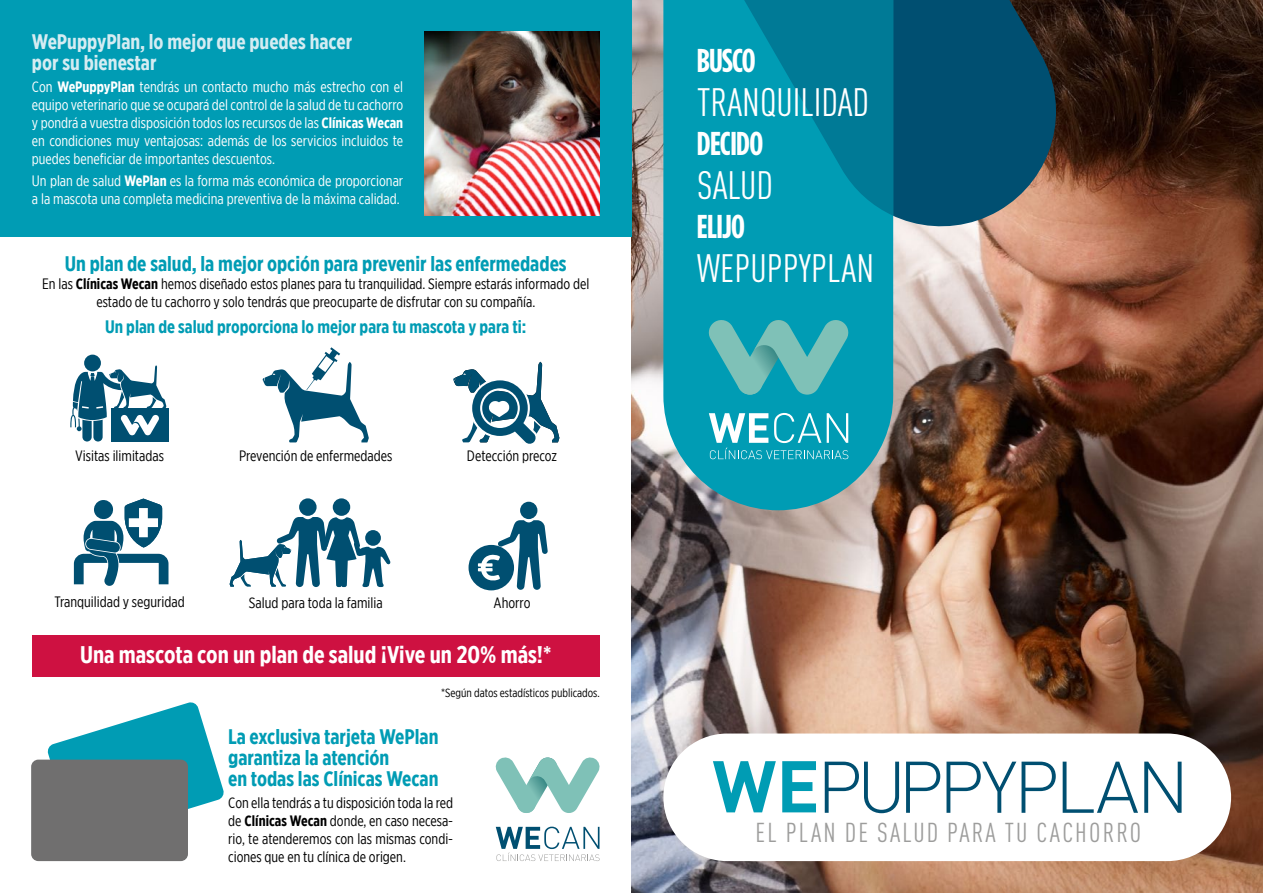
<style>
.page{position:relative;width:1263px;height:893px;background:#fff}
.page>*{position:absolute;margin:0;border:0;box-sizing:border-box;transform-origin:0 0}
.t1{font:condensed 39.15px "DIN Pro";color:#fff}
.t2{font:700 33px "Gotham Condensed";letter-spacing:-.02em;color:#fff}
.t3{font:condensed 27px "DIN Pro";letter-spacing:.08em;color:#9d9d9c}
.t4{font:700 24px "Gotham X Narrow";color:#fff}
.t5{font:700 21px/21px "Gotham X Narrow";color:#009cb4}
.t6{font:700 21px/21px "Gotham X Narrow";color:#d5ecf2}
.t7{font:700 18px "Gotham X Narrow";color:#009cb4}
.t8{font:15px/18px "Gotham X Narrow";color:#000;text-align:center}
.t9{font:15px/18px "Gotham X Narrow";color:#fff;text-align:justify}
.t10{font:12px "Gotham X Narrow";color:#000}
.s1{font-weight:700}
</style>
<div class="page">
<img style="left:631px;top:0;width:632px;height:893px">
<div style="left:663px;top:733px;width:568px;height:128px;background:#fff;border-radius:64px"></div>
<div style="left:0;top:0;width:631px;height:236px;background:#009cb4"></div>
<svg style="left:591px;top:0;width:481px;height:243px;background:#356b7d"></svg>
<svg style="left:663px;top:0;width:230px;height:510px;background:#109aaf"></svg>
<svg style="left:683px;top:0;width:210px;height:216px;background:#008ea7"></svg>
<img style="left:424px;top:32px;width:176px;height:184px">
<svg style="left:1063px;top:762px;width:75px;height:51px"></svg>
<svg style="left:1144px;top:762px;width:37px;height:51px"></svg>
<svg style="left:713px;top:761px;width:63px;height:51px"></svg>
<svg style="left:782px;top:761px;width:34px;height:51px"></svg>
<svg style="left:825px;top:762px;width:74px;height:51px"></svg>
<svg style="left:906px;top:762px;width:34px;height:51px"></svg>
<svg style="left:946px;top:762px;width:110px;height:51px"></svg>
<div style="left:32px;top:635px;width:568px;height:42px;background:#ce1141"></div>
<svg style="left:47px;top:702px;width:177px;height:107px"></svg>
<div style="left:31px;top:760px;width:157px;height:101px;background:#706f6f;border-radius:7px"></div>
<svg style="left:496px;top:827px;width:104px;height:34px"></svg>
<svg style="left:495px;top:757px;width:105px;height:56px"></svg>
<div style="left:84px;top:355px;width:17px;height:16px;background:#004f71;border-radius:50%"></div>
<div style="left:111px;top:409px;width:57px;height:33px;background:#004f71"></div>
<svg style="left:70px;top:365px;width:96px;height:76px"></svg>
<svg style="left:74px;top:499px;width:94px;height:87px"></svg>
<div style="left:333px;top:498px;width:17px;height:18px;background:#004f71;border-radius:50%"></div>
<div style="left:299px;top:498px;width:18px;height:18px;background:#004f71;border-radius:50%"></div>
<svg style="left:230px;top:517px;width:161px;height:70px"></svg>
<svg style="left:453px;top:362px;width:106px;height:82px"></svg>
<div style="left:520px;top:502px;width:17px;height:17px;background:#004f71;border-radius:50%"></div>
<svg style="left:468px;top:520px;width:80px;height:70px"></svg>
<svg style="left:262px;top:347px;width:107px;height:95px"></svg>
<svg style="left:709px;top:413px;width:139px;height:46px"></svg>
<svg style="left:707px;top:318px;width:143px;height:77px;background:#42aeb4"></svg>
<h3 class="t6" style="left:32px;top:31px;width:322px">WePuppyPlan, lo mejor que puedes hacer por su bienestar</h3>
<p class="t9" style="left:32px;top:77px;width:373px">Con <span class="s1">WePuppyPlan</span> tendrás un contacto mucho más estrecho con el equipo veterinario que se ocupará del control de la salud de tu cachorro y pondrá a vuestra disposición todos los recursos de las <span class="s1">Clínicas Wecan </span>en condiciones muy ventajosas: además de los servicios incluidos te puedes beneficiar de importantes descuentos.</p>
<p class="t9" style="left:32px;top:172px;width:373px">Un plan de salud <span class="s1">WePlan</span> es la forma más económica de proporcionar a la mascota una completa medicina preventiva de la máxima calidad.</p>
<h3 class="t5" style="left:65px;top:253px;width:503px">Un plan de salud, la mejor opción para prevenir las enfermedades</h3>
<p class="t8" style="left:42px;top:274px;width:549px">En las <span class="s1">Clínicas Wecan</span> hemos diseñado estos planes para tu tranquilidad. Siempre estarás informado del estado de tu cachorro y solo tendrás que preocuparte de disfrutar con su compañía.</p>
<p class="t7" style="left:105px;top:315px;width:423px">Un plan de salud proporciona lo mejor para tu mascota y para ti:</p>
<p class="t8" style="left:75px;top:446px;width:90px">Visitas ilimitadas</p>
<p class="t8" style="left:54px;top:592px;width:132px">Tranquilidad y seguridad</p>
<p class="t8" style="left:239px;top:446px;width:155px">Prevención de enfermedades</p>
<p class="t8" style="left:467px;top:446px;width:92px">Detección precoz</p>
<p class="t8" style="left:249px;top:593px;width:135px">Salud para toda la familia</p>
<p class="t8" style="left:494px;top:593px;width:38px">Ahorro</p>
<h3 class="t4" style="left:80px;top:640px;width:473px">Una mascota con un plan de salud ¡Vive un 20% más!*</h3>
<p class="t10" style="left:441px;top:685px;width:160px">*Según datos estadísticos publicados.</p>
<h3 class="t5" style="left:228px;top:726px;width:212px">La exclusiva tarjeta WePlan garantiza la atención<br>en todas las Clínicas Wecan</h3>
<p class="t8" style="left:228px;top:793px;width:227px;text-align:justify">Con ella tendrás a tu disposición toda la red de <span class="s1">Clínicas Wecan</span> donde, en caso necesa&shy;rio, te atenderemos con las mismas condi&shy;ciones que en tu clínica de origen.</p>
<h2 class="t2" style="left:697px;top:42px;width:60px">BUSCO</h2>
<h1 class="t1" style="left:697px;top:74px;width:173px">TRANQUILIDAD</h1>
<h2 class="t2" style="left:697px;top:125px;width:68px">DECIDO</h2>
<h1 class="t1" style="left:697px;top:157px;width:77px">SALUD</h1>
<h2 class="t2" style="left:697px;top:208px;width:50px">ELIJO</h2>
<h1 class="t1" style="left:697px;top:240px;width:178px">WEPUPPYPLAN</h1>
<h3 class="t3" style="left:755px;top:813px;width:387px">EL PLAN DE SALUD PARA TU CACHORRO</h3>
</div>
